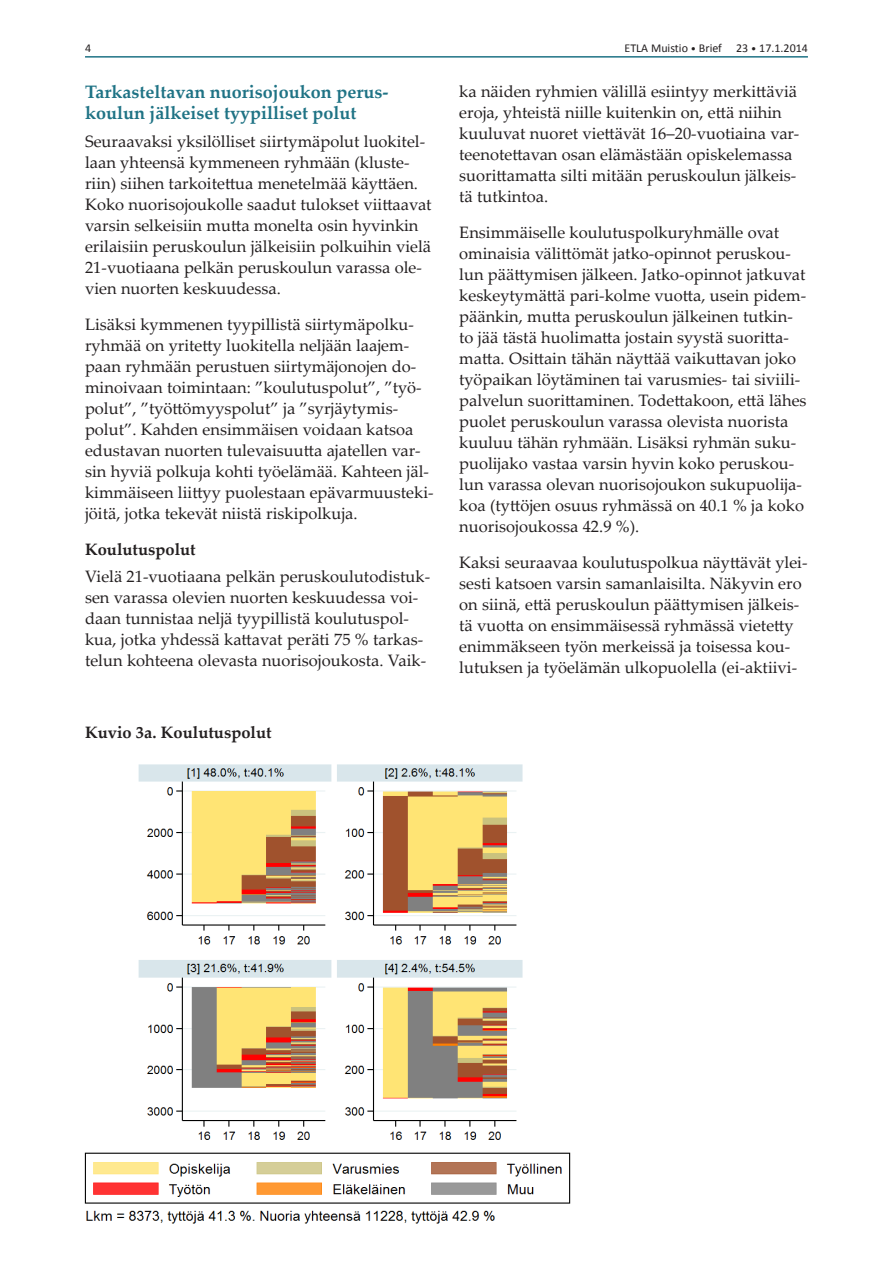
<style>
.page{position:relative;width:893px;height:1263px;background:#fff}
.page>*{position:absolute;margin:0;border:0;box-sizing:border-box;transform-origin:0 0}
.Väliotsikko_1{font:700 18px/21px "Palatino Linotype";color:#1f7385}
.Leipis{font:16.5px/21px "Palatino Linotype";color:#231f20}
.Leipis-2{font:700 16.5px "Palatino Linotype";color:#231f20}
.t1{font:12px "Calibri";color:#231f20}
.s1{font-size:10.5px}
</style>
<div class="page">
<hr style="left:85px;top:56px;width:723px;height:2px;background:#1f7385">
<img style="left:84px;top:764px;width:487px;height:460px">
<p class="t1" style="left:85px;top:40px;width:8px">4</p>
<p class="t1" style="left:624px;top:40px;width:185px">ETLA Muistio <span class="s1">•</span> Brief 23 <span class="s1">•</span> 17.1.2014</p>
<p class="Väliotsikko_1" style="left:85px;top:81px;width:305px">Tarkasteltavan nuorisojoukon perus&shy;koulun jälkeiset tyypilliset polut</p>
<p class="Leipis" style="left:85px;top:130px;width:348px">Seuraavaksi yksilölliset siirtymäpolut luokitel&shy;laan yhteensä kymmeneen ryhmään (kluste&shy;riin) siihen tarkoitettua menetelmää käyttäen.<br>Koko nuorisojoukolle saadut tulokset viittaavat varsin selkeisiin mutta monelta osin hyvinkin erilaisiin peruskoulun jälkeisiin polkuihin vielä 21-vuotiaana pelkän peruskoulun varassa ole&shy;vien nuorten keskuudessa.</p>
<p class="Leipis" style="left:85px;top:313px;width:350px">Lisäksi kymmenen tyypillistä siirtymäpolku&shy;ryhmää on yritetty luokitella neljään laajem&shy;paan ryhmään perustuen siirtymäjonojen do&shy;minoivaan toimintaan: ”koulutuspolut”, ”työ&shy;polut”, ”työttömyyspolut” ja ”syrjäytymis&shy;polut”. Kahden ensimmäisen voidaan katsoa edustavan nuorten tulevaisuutta ajatellen var&shy;sin hyviä polkuja kohti työelämää. Kahteen jäl&shy;kimmäiseen liittyy puolestaan epävarmuusteki&shy;jöitä, jotka tekevät niistä riskipolkuja.</p>
<p class="Leipis-2" style="left:85px;top:537px;width:112px">Koulutuspolut</p>
<p class="Leipis" style="left:85px;top:565px;width:347px">Vielä 21-vuotiaana pelkän peruskoulutodistuk&shy;sen varassa olevien nuorten keskuudessa voi&shy;daan tunnistaa neljä tyypillistä koulutuspol&shy;kua, jotka yhdessä kattavat peräti 75 % tarkas&shy;telun kohteena olevasta nuorisojoukosta. Vaik-</p>
<p class="Leipis" style="left:459px;top:80px;width:342px">ka näiden ryhmien välillä esiintyy merkittäviä eroja, yhteistä niille kuitenkin on, että niihin kuuluvat nuoret viettävät 16–20-vuotiaina var&shy;teenotettavan osan elämästään opiskelemassa suorittamatta silti mitään peruskoulun jälkeis&shy;tä tutkintoa.</p>
<p class="Leipis" style="left:459px;top:221px;width:349px">Ensimmäiselle koulutuspolkuryhmälle ovat ominaisia välittömät jatko-opinnot peruskou&shy;lun päättymisen jälkeen. Jatko-opinnot jatkuvat keskeytymättä pari-kolme vuotta, usein pidem&shy;päänkin, mutta peruskoulun jälkeinen tutkin&shy;to jää tästä huolimatta jostain syystä suoritta&shy;matta. Osittain tähän näyttää vaikuttavan joko työpaikan löytäminen tai varusmies- tai siviili&shy;palvelun suorittaminen. Todettakoon, että lähes puolet peruskoulun varassa olevista nuorista kuuluu tähän ryhmään. Lisäksi ryhmän suku&shy;puolijako vastaa varsin hyvin koko peruskou&shy;lun varassa olevan nuorisojoukon sukupuolija&shy;koa (tyttöjen osuus ryhmässä on 40.1 % ja koko nuorisojoukossa 42.9 %).</p>
<p class="Leipis" style="left:459px;top:551px;width:350px">Kaksi seuraavaa koulutuspolkua näyttävät ylei&shy;sesti katsoen varsin samanlaisilta. Näkyvin ero on siinä, että peruskoulun päättymisen jälkeis&shy;tä vuotta on ensimmäisessä ryhmässä vietetty enimmäkseen työn merkeissä ja toisessa kou&shy;lutuksen ja työelämän ulkopuolella (ei-aktiivi-</p>
<p class="Leipis-2" style="left:85px;top:720px;width:188px">Kuvio 3a. Koulutuspolut</p>
</div>
